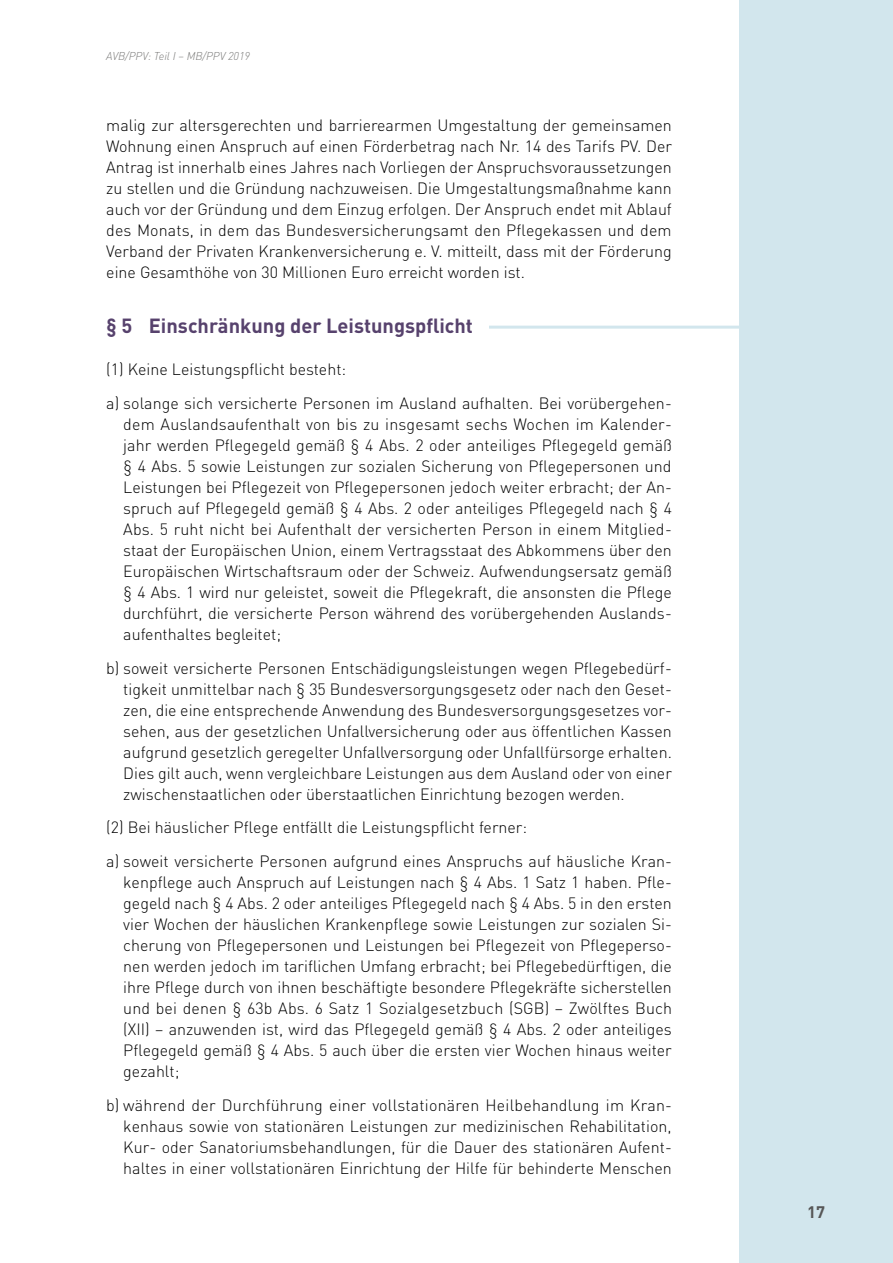
<style>
.page{position:relative;width:893px;height:1263px;background:#fff}
.page>*{position:absolute;margin:0;border:0;box-sizing:border-box;transform-origin:0 0}
.t1{font:700 20.25px "DINOT";color:#57426d}
.t2{font:700 16.5px "DINOT";color:#565656}
.t3{font:300 16.2px/21px "DINOT";color:#000;text-align:justify}
.t4{font:italic 300 11.25px "DIN";color:#7b7b7a}
</style>
<div class="page">
<div style="left:740px;top:0;width:153px;height:1263px;background:#d2e6ed"></div>
<hr style="left:489px;top:326px;width:251px;height:3px;background:#d2e6ed">
<p class="t4" style="left:106px;top:49px;width:145px">AVB/PPV: Teil I – MB/PPV 2019</p>
<p class="t3" style="left:106px;top:114px;width:567px">malig zur altersgerechten und barrierearmen Umgestaltung der gemeinsamen Wohnung einen Anspruch auf einen Förderbetrag nach Nr. 14 des Tarifs PV. Der Antrag ist innerhalb eines Jahres nach Vorliegen der Anspruchsvoraussetzungen zu stellen und die Gründung nachzuweisen. Die Umgestaltungsmaßnahme kann auch vor der Gründung und dem Einzug erfolgen. Der Anspruch endet mit Ablauf des Monats, in dem das Bundesversicherungsamt den Pflegekassen und dem Verband der Privaten Krankenversicherung e. V. mitteilt, dass mit der Förderung eine Gesamthöhe von 30 Millionen Euro erreicht worden ist.</p>
<p class="t1" style="left:106px;top:312px;width:368px">§ 5 Einschränkung der Leistungspflicht</p>
<p class="t3" style="left:106px;top:352px;width:567px;line-height:33.8px">(1) Keine Leistungspflicht besteht:<br>a) solange sich versicherte Personen im Ausland aufhalten. Bei vorübergehen-</p>
<p class="t3" style="left:123px;top:413px;width:550px">dem Auslandsaufenthalt von bis zu insgesamt sechs Wochen im Kalender&shy;jahr werden Pflegegeld gemäß § 4 Abs. 2 oder anteiliges Pflegegeld gemäß § 4 Abs. 5 sowie Leistungen zur sozialen Sicherung von Pflegepersonen und Leistungen bei Pflegezeit von Pflegepersonen jedoch weiter erbracht; der An&shy;spruch auf Pflegegeld gemäß § 4 Abs. 2 oder anteiliges Pflegegeld nach § 4<br>Abs. 5 ruht nicht bei Aufenthalt der versicherten Person in einem Mitglied&shy;staat der Europäischen Union, einem Vertragsstaat des Abkommens über den Europäischen Wirtschaftsraum oder der Schweiz. Aufwendungsersatz gemäß § 4 Abs. 1 wird nur geleistet, soweit die Pflegekraft, die ansonsten die Pflege durchführt, die versicherte Person während des vorübergehenden Auslands&shy;aufenthaltes begleitet;</p>
<p class="t3" style="left:123px;top:657px;width:550px;text-indent:-17px">b) soweit versicherte Personen Entschädigungsleistungen wegen Pflegebedürf&shy;tigkeit unmittelbar nach § 35 Bundesversorgungsgesetz oder nach den Geset&shy;zen, die eine entsprechende Anwendung des Bundesversorgungsgesetzes vor&shy;sehen, aus der gesetzlichen Unfallversicherung oder aus öffentlichen Kassen aufgrund gesetzlich geregelter Unfallversorgung oder Unfallfürsorge erhalten.<br>Dies gilt auch, wenn vergleichbare Leistungen aus dem Ausland oder von einer zwischenstaatlichen oder überstaatlichen Einrichtung bezogen werden.</p>
<p class="t3" style="left:106px;top:810px;width:567px;line-height:33.8px">(2) Bei häuslicher Pflege entfällt die Leistungspflicht ferner:<br>a) soweit versicherte Personen aufgrund eines Anspruchs auf häusliche Kran-</p>
<p class="t3" style="left:123px;top:871px;width:550px">kenpflege auch Anspruch auf Leistungen nach § 4 Abs. 1 Satz 1 haben. Pfle&shy;gegeld nach § 4 Abs. 2 oder anteiliges Pflegegeld nach § 4 Abs. 5 in den ersten vier Wochen der häuslichen Krankenpflege sowie Leistungen zur sozialen Si&shy;cherung von Pflegepersonen und Leistungen bei Pflegezeit von Pflegeperso&shy;nen werden jedoch im tariflichen Umfang erbracht; bei Pflegebedürftigen, die ihre Pflege durch von ihnen beschäftigte besondere Pflegekräfte sicherstellen und bei denen § 63b Abs. 6 Satz 1 Sozialgesetzbuch (SGB) – Zwölftes Buch (XII) – anzuwenden ist, wird das Pflegegeld gemäß § 4 Abs. 2 oder anteiliges Pflegegeld gemäß § 4 Abs. 5 auch über die ersten vier Wochen hinaus weiter gezahlt;</p>
<p class="t3" style="left:123px;top:1094px;width:550px;text-indent:-17px">b) während der Durchführung einer vollstationären Heilbehandlung im Kran&shy;kenhaus sowie von stationären Leistungen zur medizinischen Rehabilitation, Kur- oder Sanatoriumsbehandlungen, für die Dauer des stationären Aufent&shy;haltes in einer vollstationären Einrichtung der Hilfe für behinderte Menschen</p>
<p class="t2" style="left:807px;top:1201px;width:19px">17</p>
</div>
